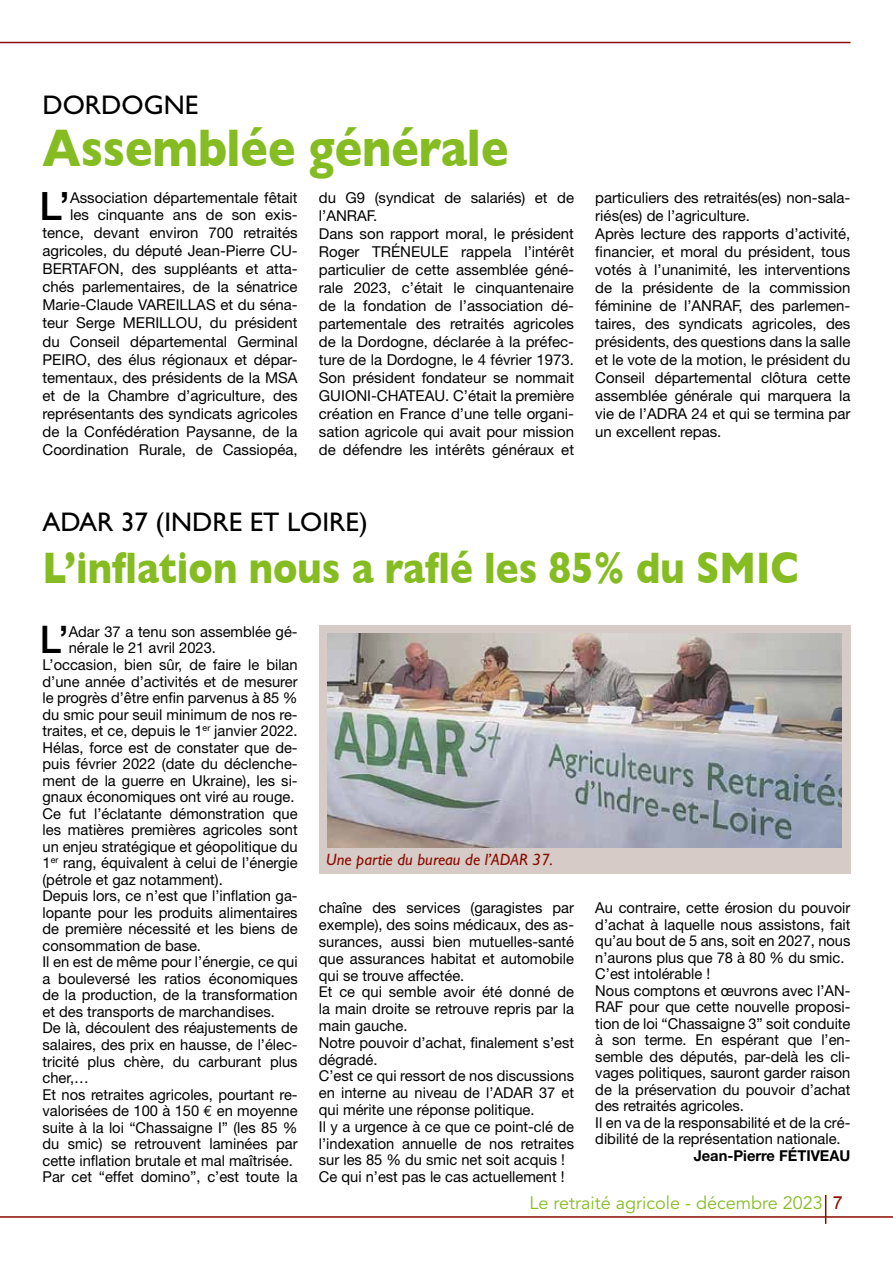
<style>
.page{position:relative;width:893px;height:1263px;background:#fff}
.page>*{position:absolute;margin:0;border:0;box-sizing:border-box;transform-origin:0 0}
.t1{font:700 54px "Gill Sans";color:#85bc22;scale:.85 1}
.t2{font:700 45px "Gill Sans";color:#85bc22;scale:.85 1}
.t3{font:500 39.15px "Helvetica Neue";color:#000}
.t4{font:500 38.1px "Helvetica Neue";color:#000}
.t5{font:27px "Gill Sans";color:#000}
.t6{font:18px "Avenir";color:#85bc22}
.t7{font:italic 16.5px "Gill Sans";color:#890c00}
.t8{font:15px/18px "Helvetica Neue";color:#000}
.t9{font:700 15px "Helvetica Neue";color:#000}
.s1{font-family:"Euro Mono"}
.s2{font-family:"Arial";color:#890c00}
</style>
<div class="page">
<hr style="left:0;top:42px;width:850px;height:1px;background:#890c00">
<hr style="left:0;top:1216px;width:893px;height:2px;background:#890c00">
<svg style="left:825px;top:1195px;width:1px;height:29px"></svg>
<div style="left:319px;top:625px;width:531px;height:249px;background:#d7cbc7"></div>
<img style="left:327px;top:634px;width:515px;height:213px">
<h3 class="t5" style="left:43px;top:89px;width:157px">DORDOGNE</h3>
<h1 class="t1" style="left:43px;top:116px;width:549px">Assemblée générale</h1>
<h3 class="t3" style="left:40px;top:183px;width:32px">L’</h3>
<p class="t8" style="left:43px;top:188px;width:257px;text-align:right">Association départementale fêtait<br>les cinquante ans de son exis&shy;tence, devant environ 700 retraités agricoles, du député Jean-Pierre CU-BERTAFON, des suppléants et atta&shy;chés parlementaires, de la sénatrice Marie-Claude VAREILLAS et du séna&shy;teur Serge MERILLOU, du président du Conseil départemental Germinal PEIRO, des élus régionaux et dépar&shy;tementaux, des présidents de la MSA et de la Chambre d’agriculture, des représentants des syndicats agricoles de la Confédération Paysanne, de la Coordination Rurale, de Cassiopéa,</p>
<p class="t8" style="left:319px;top:188px;width:257px">du G9 (syndicat de salariés) et de l’ANRAF.<br>Dans son rapport moral, le président Roger TRÉNEULE rappela l’intérêt particulier de cette assemblée géné&shy;rale 2023, c’était le cinquantenaire de la fondation de l’association dé&shy;partementale des retraités agricoles de la Dordogne, déclarée à la préfec&shy;ture de la Dordogne, le 4 février 1973.<br>Son président fondateur se nommait GUIONI-CHATEAU. C’était la première création en France d’une telle organi&shy;sation agricole qui avait pour mission de défendre les intérêts généraux et</p>
<p class="t8" style="left:595px;top:188px;width:257px">particuliers des retraités(es) non-sala&shy;riés(es) de l’agriculture.<br>Après lecture des rapports d’activité, financier, et moral du président, tous votés à l’unanimité, les interventions de la présidente de la commission féminine de l’ANRAF, des parlemen&shy;taires, des syndicats agricoles, des présidents, des questions dans la salle et le vote de la motion, le président du Conseil départemental clôtura cette assemblée générale qui marquera la vie de l’ADRA 24 et qui se termina par un excellent repas.</p>
<h3 class="t5" style="left:43px;top:506px;width:327px">ADAR 37 (INDRE ET LOIRE)</h3>
<h2 class="t2" style="left:43px;top:541px;width:891px">L’inflation nous a raflé les 85% du SMIC</h2>
<h3 class="t4" style="left:40px;top:617px;width:31px">L’</h3>
<p class="t8" style="left:69px;top:622px;width:230px">Adar 37 a tenu son assemblée gé-</p>
<p class="t8" style="left:69px;top:639px;width:149px">nérale le 21 avril 2023.</p>
<p class="t8" style="left:43px;top:655px;width:257px">L’occasion, bien sûr, de faire le bilan</p>
<p class="t8" style="left:43px;top:672px;width:257px">d’une année d’activités et de mesurer</p>
<p class="t8" style="left:43px;top:688px;width:257px">le progrès d’être enfin parvenus à 85 %</p>
<p class="t8" style="left:43px;top:705px;width:257px">du smic pour seuil minimum de nos re-</p>
<p class="t8" style="left:43px;top:721px;width:257px">traites, et ce, depuis le 1<sup>er</sup> janvier 2022.</p>
<p class="t8" style="left:43px;top:738px;width:257px">Hélas, force est de constater que de-</p>
<p class="t8" style="left:43px;top:754px;width:257px">puis février 2022 (date du déclenche-</p>
<p class="t8" style="left:43px;top:771px;width:257px">ment de la guerre en Ukraine), les si-</p>
<p class="t8" style="left:43px;top:788px;width:253px">gnaux économiques ont viré au rouge.</p>
<p class="t8" style="left:43px;top:804px;width:257px">Ce fut l’éclatante démonstration que</p>
<p class="t8" style="left:43px;top:821px;width:257px">les matières premières agricoles sont</p>
<p class="t8" style="left:43px;top:837px;width:257px">un enjeu stratégique et géopolitique du</p>
<p class="t8" style="left:43px;top:854px;width:257px">1<sup>er</sup> rang, équivalent à celui de l’énergie</p>
<p class="t8" style="left:43px;top:870px;width:182px">(pétrole et gaz notamment).</p>
<p class="t8" style="left:43px;top:887px;width:257px">Depuis lors, ce n’est que l’inflation ga-</p>
<p class="t8" style="left:43px;top:903px;width:257px">lopante pour les produits alimentaires</p>
<p class="t8" style="left:43px;top:920px;width:257px">de première nécessité et les biens de</p>
<p class="t8" style="left:43px;top:936px;width:160px">consommation de base.</p>
<p class="t8" style="left:43px;top:953px;width:257px">Il en est de même pour l’énergie, ce qui</p>
<p class="t8" style="left:43px;top:969px;width:257px">a bouleversé les ratios économiques</p>
<p class="t8" style="left:43px;top:986px;width:257px">de la production, de la transformation</p>
<p class="t8" style="left:43px;top:1002px;width:234px">et des transports de marchandises.</p>
<p class="t8" style="left:43px;top:1019px;width:257px">De là, découlent des réajustements de</p>
<p class="t8" style="left:43px;top:1035px;width:257px">salaires, des prix en hausse, de l’élec-</p>
<p class="t8" style="left:43px;top:1052px;width:257px">tricité plus chère, du carburant plus</p>
<p class="t8" style="left:43px;top:1068px;width:48px">cher,…</p>
<p class="t8" style="left:43px;top:1085px;width:257px">Et nos retraites agricoles, pourtant re-</p>
<p class="t8" style="left:43px;top:1101px;width:257px">valorisées de 100 à 150 <span class="s1">€</span> en moyenne</p>
<p class="t8" style="left:43px;top:1118px;width:257px">suite à la loi “Chassaigne I” (les 85 %</p>
<p class="t8" style="left:43px;top:1134px;width:257px">du smic) se retrouvent laminées par</p>
<p class="t8" style="left:43px;top:1151px;width:252px">cette inflation brutale et mal maîtrisée.</p>
<p class="t8" style="left:43px;top:1167px;width:257px">Par cet “effet domino”, c’est toute la</p>
<p class="t7" style="left:326px;top:850px;width:228px">Une partie du bureau de l’ADAR 37.</p>
<p class="t8" style="left:319px;top:899px;width:257px;line-height:16.8px">chaîne des services (garagistes par exemple), des soins médicaux, des as&shy;surances, aussi bien mutuelles-santé que assurances habitat et automobile qui se trouve affectée.<br>Et ce qui semble avoir été donné de la main droite se retrouve repris par la main gauche.<br>Notre pouvoir d’achat, finalement s’est dégradé.<br>C’est ce qui ressort de nos discussions en interne au niveau de l’ADAR 37 et qui mérite une réponse politique.<br>Il y a urgence à ce que ce point-clé de l’indexation annuelle de nos retraites sur les 85 % du smic net soit acquis !<br>Ce qui n’est pas le cas actuellement !</p>
<p class="t8" style="left:595px;top:899px;width:257px;line-height:16.5px">Au contraire, cette érosion du pouvoir d’achat à laquelle nous assistons, fait qu’au bout de 5 ans, soit en 2027, nous n’aurons plus que 78 à 80 % du smic.<br>C’est intolérable !<br>Nous comptons et œuvrons avec l’AN-RAF pour que cette nouvelle proposi&shy;tion de loi “Chassaigne 3” soit conduite à son terme. En espérant que l’en&shy;semble des députés, par-delà les cli&shy;vages politiques, sauront garder raison de la préservation du pouvoir d’achat des retraités agricoles.<br>Il en va de la responsabilité et de la cré&shy;dibilité de la représentation nationale.</p>
<p class="t9" style="left:694px;top:1146px;width:158px">Jean-Pierre FÉTIVEAU</p>
<p class="t6" style="left:529px;top:1192px;width:315px">Le retraité agricole - décembre 2023 <span class="s2">7</span></p>
</div>
